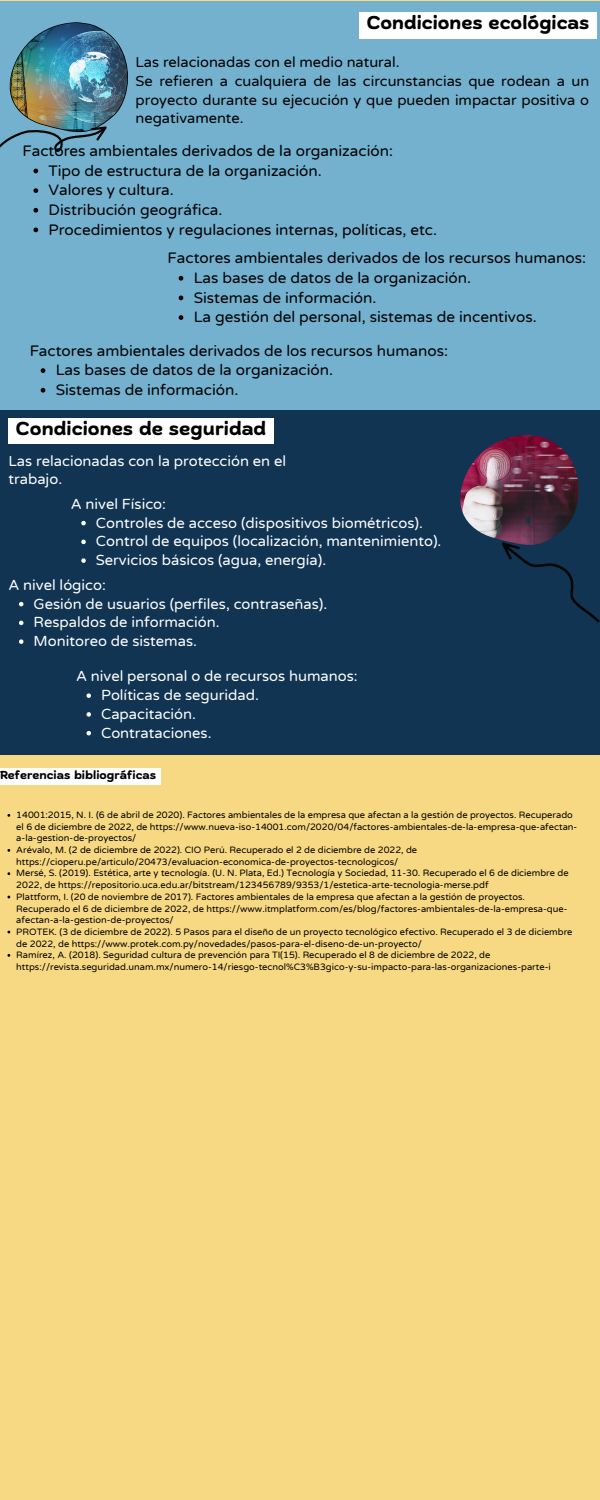
<style>
.page{position:relative;width:600px;height:1500px;background:#f8d983}
.page>*{position:absolute;margin:0;border:0;box-sizing:border-box;transform-origin:0 0}
.t1{font:700 18.7px "Biski";color:#000}
.t2{font:700 18.5px "Biski";color:#000}
.t3{font:15.3px/19.6px "Varela Round";color:#000}
.t4{font:14.8px/18.8px "Varela Round";color:#fff}
.t5{font:14.6px/18.8px "Varela Round";color:#000}
.t6{font:700 11.5px "Biski";color:#000}
.t7{font:9.3px/11.7px "Varela Round";color:#000}
</style>
<div class="page">
<div style="left:0;top:1px;width:600px;height:256px;background:#73b1cf"></div>
<div style="left:0;top:410px;width:600px;height:345px;background:#103452"></div>
<div style="left:0;top:257px;width:600px;height:153px;background:#73b1cf"></div>
<div style="left:359px;top:12px;width:238px;height:26px;background:#fff"></div>
<div style="left:8px;top:418px;width:266px;height:26px;background:#fff"></div>
<div style="left:0;top:768px;width:161px;height:16px;background:#fff"></div>
<svg style="left:33px;top:169px;width:5px;height:4px"></svg>
<svg style="left:33px;top:188px;width:5px;height:5px"></svg>
<svg style="left:33px;top:208px;width:5px;height:5px"></svg>
<svg style="left:33px;top:228px;width:5px;height:4px"></svg>
<svg style="left:179px;top:276px;width:4px;height:5px"></svg>
<svg style="left:179px;top:296px;width:4px;height:4px"></svg>
<svg style="left:179px;top:315px;width:4px;height:5px"></svg>
<svg style="left:41px;top:368px;width:4px;height:5px"></svg>
<svg style="left:41px;top:388px;width:4px;height:5px"></svg>
<svg style="left:81px;top:521px;width:5px;height:4px"></svg>
<svg style="left:81px;top:540px;width:5px;height:4px"></svg>
<svg style="left:81px;top:558px;width:5px;height:5px"></svg>
<svg style="left:19px;top:602px;width:4px;height:4px"></svg>
<svg style="left:19px;top:621px;width:4px;height:4px"></svg>
<svg style="left:19px;top:639px;width:4px;height:5px"></svg>
<svg style="left:87px;top:693px;width:4px;height:5px"></svg>
<svg style="left:87px;top:712px;width:4px;height:5px"></svg>
<svg style="left:87px;top:731px;width:4px;height:4px"></svg>
<img style="left:460px;top:435px;width:119px;height:109px">
<svg style="left:502px;top:542px;width:98px;height:81px"></svg>
<img style="left:0;top:22px;width:128px;height:130px">
<h2 class="t2" style="left:367px;top:15px;width:224px">Condiciones ecológicas</h2>
<h3 class="t5" style="left:136px;top:53px;width:455px">Las relacionadas con el medio natural.<br>Se refieren a cualquiera de las circunstancias que rodean a un proyecto durante su ejecución y que pueden impactar positiva o negativamente.</h3>
<h3 class="t3" style="left:22px;top:141px;width:372px">Factores ambientales derivados de la organización:</h3>
<h3 class="t3" style="left:49px;top:161px;width:390px">Tipo de estructura de la organización.<br>Valores y cultura.<br>Distribución geográfica.<br>Procedimientos y regulaciones internas, políticas, etc.</h3>
<h3 class="t3" style="left:168px;top:249px;width:420px">Factores ambientales derivados de los recursos humanos:</h3>
<h3 class="t3" style="left:194px;top:268px;width:345px">Las bases de datos de la organización.<br>Sistemas de información.<br>La gestión del personal, sistemas de incentivos.</h3>
<h3 class="t3" style="left:30px;top:341px;width:420px">Factores ambientales derivados de los recursos humanos:</h3>
<h3 class="t3" style="left:56px;top:361px;width:279px">Las bases de datos de la organización.<br>Sistemas de información.</h3>
<h1 class="t1" style="left:16px;top:421px;width:252px">Condiciones de seguridad</h1>
<h3 class="t4" style="left:8px;top:452px;width:279px;line-height:18.5px">Las relacionadas con la protección en el trabajo.</h3>
<h3 class="t4" style="left:71px;top:495px;width:97px">A nivel Físico:</h3>
<h3 class="t4" style="left:96px;top:514px;width:347px">Controles de acceso (dispositivos biométricos).<br>Control de equipos (localización, mantenimiento).<br>Servicios básicos (agua, energía).</h3>
<h3 class="t4" style="left:8px;top:576px;width:99px">A nivel lógico:</h3>
<h3 class="t4" style="left:34px;top:595px;width:295px">Gesión de usuarios (perfiles, contraseñas).<br>Respaldos de información.<br>Monitoreo de sistemas.</h3>
<h3 class="t4" style="left:76px;top:667px;width:283px">A nivel personal o de recursos humanos:</h3>
<h3 class="t4" style="left:101px;top:686px;width:159px">Políticas de seguridad.<br>Capacitación.<br>Contrataciones.</h3>
<p class="t6" style="left:0;top:770px;width:158px">Referencias bibliográficas</p>
<p class="t7" style="left:16px;top:809px;width:563px">14001:2015, N. I. (6 de abril de 2020). Factores ambientales de la empresa que afectan a la gestión de proyectos. Recuperado el 6 de diciembre de 2022, de https://www.nueva-iso-14001.com/2020/04/factores-ambientales-de-la-empresa-que-afectan&shy;a-la-gestion-de-proyectos/<br>Arévalo, M. (2 de diciembre de 2022). CIO Perú. Recuperado el 2 de diciembre de 2022, de https://cioperu.pe/articulo/20473/evaluacion-economica-de-proyectos-tecnologicos/<br>Mersé, S. (2019). Estética, arte y tecnología. (U. N. Plata, Ed.) Tecnología y Sociedad, 11-30. Recuperado el 6 de diciembre de 2022, de https://repositorio.uca.edu.ar/bitstream/123456789/9353/1/estetica-arte-tecnologia-merse.pdf<br>Plattform, I. (20 de noviembre de 2017). Factores ambientales de la empresa que afectan a la gestión de proyectos.<br>Recuperado el 6 de diciembre de 2022, de https://www.itmplatform.com/es/blog/factores-ambientales-de-la-empresa-que&shy;afectan-a-la-gestion-de-proyectos/<br>PROTEK. (3 de diciembre de 2022). 5 Pasos para el diseño de un proyecto tecnológico efectivo. Recuperado el 3 de diciembre de 2022, de https://www.protek.com.py/novedades/pasos-para-el-diseno-de-un-proyecto/<br>Ramírez, A. (2018). Seguridad cultura de prevención para TI(15). Recuperado el 8 de diciembre de 2022, de https://revista.seguridad.unam.mx/numero-14/riesgo-tecnol%C3%B3gico-y-su-impacto-para-las-organizaciones-parte-i</p>
</div>
